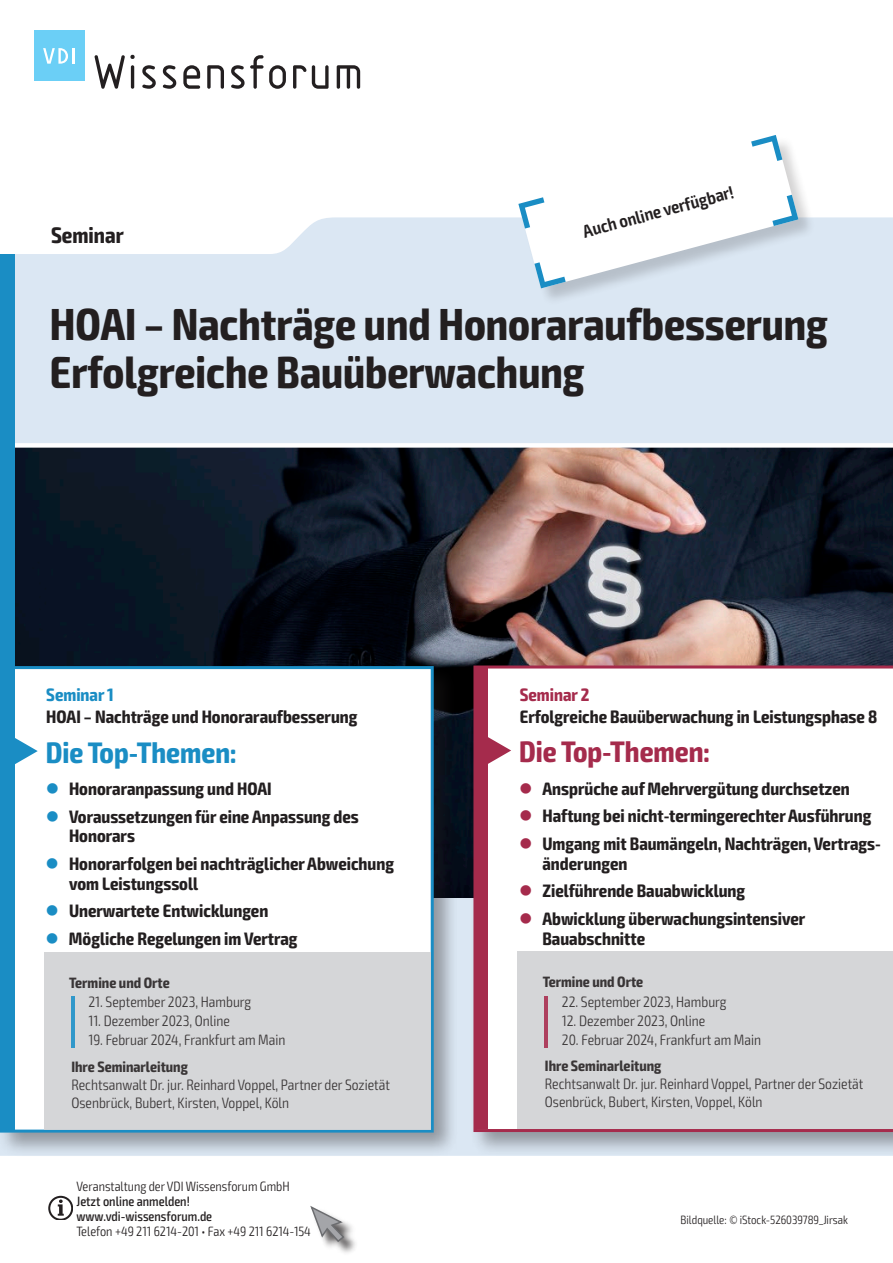
<style>
.page{position:relative;width:893px;height:1263px;background:#fff}
.page>*{position:absolute;margin:0;border:0;box-sizing:border-box;transform-origin:0 0}
.t1{font:700 condensed 45px/48px "Exo 2";color:#231f20}
.t2{font:700 condensed 29.7px "Exo 2";color:#a52b4c}
.t3{font:700 condensed 29.7px "Exo 2";color:#1a8dc4}
.t4{font:700 condensed 22.5px "Exo 2";color:#231f20}
.t5{font:700 condensed 18px/19.5px "Exo 2";color:#231f20}
.t6{font:600 condensed 18px "Exo 2";color:#231f20}
.t7{font:700 condensed 18px "Exo 2";color:#a52b4c}
.t8{font:700 condensed 18px "Exo 2";color:#1a8dc4}
.t9{font:300 condensed 15px/18px "Exo 2";color:#231f20}
.t10{font:700 condensed 15px "Exo 2";color:#231f20}
.t11{font:300 condensed 13.5px "Exo 2";color:#231f20}
.t12{font:500 condensed 13.5px/15px "Exo 2";color:#231f20}
.t13{font:300 condensed 12px "Exo 2";color:#231f20}
.s1{color:#1a8dc4}
.s2{color:#a52b4c}
</style>
<div class="page">
<div style="left:14px;top:217px;width:879px;height:939px;background:#dbe7f3"></div>
<img style="left:14px;top:448px;width:879px;height:449px">
<div style="left:311px;top:1207px;width:47px;height:49px;background:#231f20;opacity:.75"></div>
<svg style="left:310px;top:1206px;width:35px;height:37px"></svg>
<div style="left:0;top:443px;width:893px;height:5px;background:#fff"></div>
<svg style="left:48px;top:1196px;width:25px;height:23px"></svg>
<svg style="left:94px;top:54px;width:41px;height:35px"></svg>
<svg style="left:142px;top:65px;width:14px;height:24px"></svg>
<svg style="left:163px;top:65px;width:13px;height:24px"></svg>
<svg style="left:183px;top:65px;width:17px;height:24px"></svg>
<svg style="left:207px;top:65px;width:17px;height:24px"></svg>
<svg style="left:231px;top:55px;width:55px;height:34px"></svg>
<svg style="left:293px;top:65px;width:36px;height:24px"></svg>
<svg style="left:337px;top:65px;width:23px;height:24px"></svg>
<div style="left:34px;top:31px;width:50px;height:50px;background:#6bcff6"></div>
<svg style="left:43px;top:48px;width:31px;height:16px"></svg>
<div style="left:0;top:254px;width:14px;height:520px;background:#1a8dc4"></div>
<div style="left:470px;top:662px;width:423px;height:494px;background:#231f20;opacity:.4"></div>
<svg style="left:473px;top:665px;width:420px;height:467px"></svg>
<svg style="left:486px;top:736px;width:25px;height:29px"></svg>
<div style="left:517px;top:951px;width:376px;height:178px;background:#d1d2d4"></div>
<hr style="left:545px;top:996px;width:3px;height:26px;background:#a52b4c">
<hr style="left:545px;top:1015px;width:3px;height:26px;background:#a52b4c">
<hr style="left:545px;top:1030px;width:3px;height:18px;background:#a52b4c">
<div style="left:0;top:662px;width:458px;height:495px;background:#231f20;opacity:.4"></div>
<div style="left:2px;top:668px;width:430px;height:463px;background:#fff"></div>
<div style="left:3px;top:669px;width:11px;height:460px;background:#1a8dc4"></div>
<div style="left:0;top:666px;width:434px;height:466px;border:3px solid #1a8dc4"></div>
<svg style="left:14px;top:736px;width:24px;height:30px"></svg>
<div style="left:44px;top:952px;width:387px;height:177px;background:#d1d2d4"></div>
<hr style="left:71px;top:996px;width:3px;height:27px;background:#1a8dc4">
<hr style="left:71px;top:1016px;width:3px;height:26px;background:#1a8dc4">
<hr style="left:71px;top:1030px;width:3px;height:18px;background:#1a8dc4">
<div style="left:519px;top:135px;width:297px;height:171px;background:#231f20;opacity:.2"></div>
<svg style="left:518px;top:135px;width:280px;height:153px"></svg>
<p class="t4" style="left:51px;top:222px;width:74px">Seminar</p>
<p class="t6" style="left:581px;top:221px;width:157px;rotate:-15deg">Auch online verfügbar!</p>
<h1 class="t1" style="left:50px;top:302px;width:779px">HOAI – Nachträge und Honoraraufbesserung<br>Erfolgreiche Bauüberwachung</h1>
<p class="t8" style="left:46px;top:684px;width:69px">Seminar 1</p>
<p class="t5" style="left:46px;top:708px;width:313px">HOAI – Nachträge und Honoraraufbesserung</p>
<h2 class="t3" style="left:46px;top:735px;width:192px">Die Top-Themen:</h2>
<p class="t5" style="left:46px;top:779px;width:227px"><span class="s1">●</span> Honoraranpassung und HOAI</p>
<p class="t5" style="left:69px;top:807px;width:291px;text-indent:-23px"><span class="s1">●</span> Voraussetzungen für eine Anpassung des<br>Honorars</p>
<p class="t5" style="left:69px;top:854px;width:326px;text-indent:-23px"><span class="s1">●</span> Honorarfolgen bei nachträglicher Abweichung vom Leistungssoll</p>
<p class="t5" style="left:46px;top:902px;width:224px"><span class="s1">●</span> Unerwartete Entwicklungen</p>
<p class="t5" style="left:46px;top:929px;width:254px"><span class="s1">●</span> Mögliche Regelungen im Vertrag</p>
<p class="t10" style="left:69px;top:974px;width:102px">Termine und Orte</p>
<p class="t9" style="left:88px;top:993px;width:164px">21. September 2023, Hamburg</p>
<p class="t9" style="left:88px;top:1012px;width:143px">11. Dezember 2023, Online</p>
<p class="t9" style="left:88px;top:1031px;width:198px">19. Februar 2024, Frankfurt am Main</p>
<p class="t10" style="left:71px;top:1057px;width:118px">Ihre Seminarleitung</p>
<p class="t9" style="left:71px;top:1076px;width:320px">Rechtsanwalt Dr. jur. Reinhard Voppel, Partner der Sozietät<br>Osenbrück, Bubert, Kirsten, Voppel, Köln</p>
<p class="t11" style="left:77px;top:1178px;width:215px">Veranstaltung der VDI Wissensforum GmbH</p>
<p class="t12" style="left:77px;top:1194px;width:137px">Jetzt online anmelden! www.vdi-wissensforum.de</p>
<p class="t11" style="left:77px;top:1223px;width:236px">Telefon +49 211 6214-201 • Fax +49 211 6214-154</p>
<p class="t7" style="left:520px;top:684px;width:71px">Seminar 2</p>
<p class="t5" style="left:520px;top:707px;width:359px">Erfolgreiche Bauüberwachung in Leistungsphase 8</p>
<h2 class="t2" style="left:519px;top:734px;width:192px">Die Top-Themen:</h2>
<p class="t5" style="left:519px;top:779px;width:332px"><span class="s2">●</span> Ansprüche auf Mehrvergütung durchsetzen</p>
<p class="t5" style="left:519px;top:807px;width:354px"><span class="s2">●</span> Haftung bei nicht-termingerechter Ausführung</p>
<p class="t5" style="left:542px;top:834px;width:340px;text-indent:-23px"><span class="s2">●</span> Umgang mit Baumängeln, Nachträgen, Vertrags&shy;änderungen</p>
<p class="t5" style="left:519px;top:882px;width:228px"><span class="s2">●</span> Zielführende Bauabwicklung</p>
<p class="t5" style="left:542px;top:909px;width:264px;text-indent:-23px"><span class="s2">●</span> Abwicklung überwachungsintensiver<br>Bauabschnitte</p>
<p class="t10" style="left:543px;top:973px;width:102px">Termine und Orte</p>
<p class="t9" style="left:562px;top:992px;width:166px">22. September 2023, Hamburg</p>
<p class="t9" style="left:562px;top:1012px;width:145px">12. Dezember 2023, Online</p>
<p class="t9" style="left:562px;top:1031px;width:201px">20. Februar 2024, Frankfurt am Main</p>
<p class="t10" style="left:545px;top:1057px;width:118px">Ihre Seminarleitung</p>
<p class="t9" style="left:545px;top:1075px;width:320px">Rechtsanwalt Dr. jur. Reinhard Voppel, Partner der Sozietät<br>Osenbrück, Bubert, Kirsten, Voppel, Köln</p>
<p class="t13" style="left:681px;top:1213px;width:169px">Bildquelle: © iStock-526039789_Jirsak</p>
</div>
